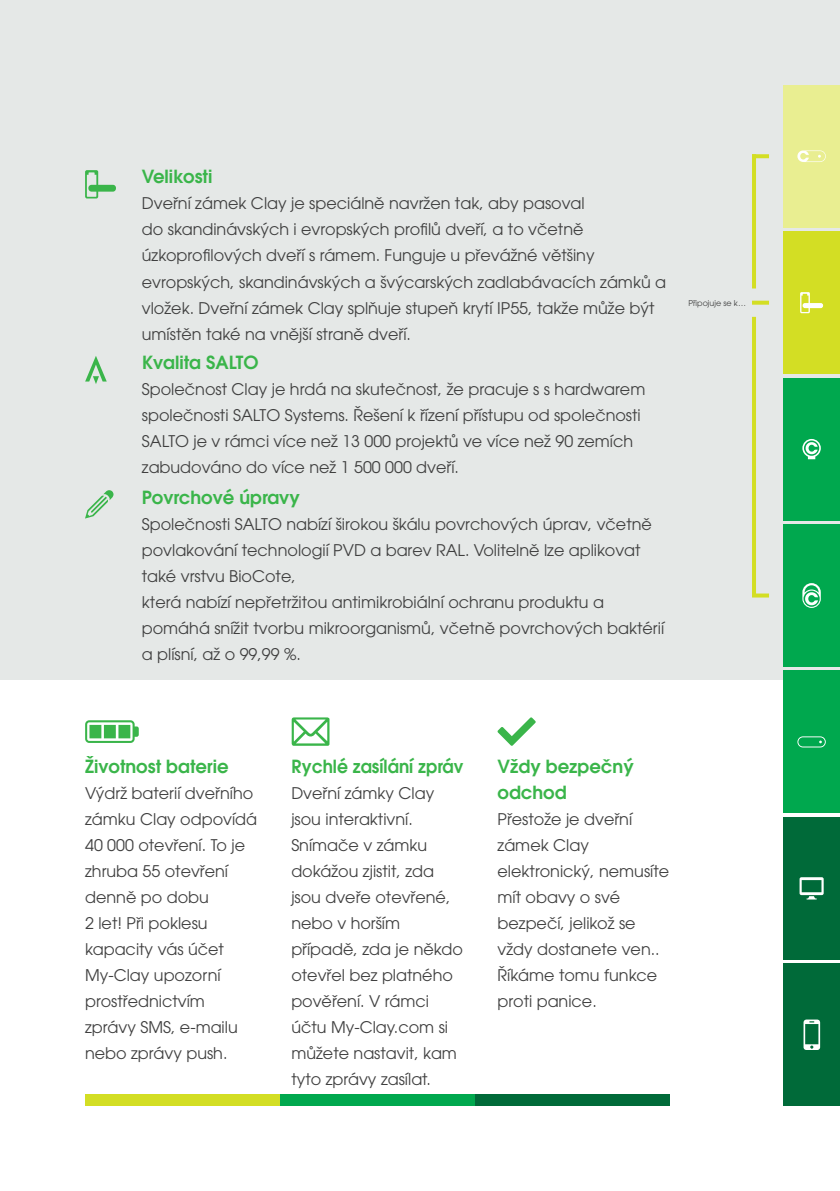
<style>
.page{position:relative;width:840px;height:1191px;background:#fff}
.page>*{position:absolute;margin:0;border:0;box-sizing:border-box;transform-origin:0 0}
.t1{font:600 18px/26px "ITC Avant Garde Pro";color:#3ab54a}
.t2{font:600 18px "ITC Avant Garde Pro";color:#3ab54a;scale:.95 1}
.t3{font:16px/26px "ITC Avant Garde Pro";color:#3f3f3f}
.t4{font:8px "ITC Avant Garde Pro";color:#3f3f3f}
</style>
<div class="page">
<div style="left:0;top:0;width:839px;height:679px;background:#e5e8e7"></div>
<svg style="left:85px;top:170px;width:31px;height:28px"></svg>
<svg style="left:85px;top:356px;width:22px;height:28px"></svg>
<svg style="left:85px;top:490px;width:28px;height:28px"></svg>
<svg style="left:497px;top:717px;width:38px;height:29px"></svg>
<svg style="left:85px;top:720px;width:54px;height:23px"></svg>
<svg style="left:291px;top:717px;width:38px;height:29px"></svg>
<svg style="left:752px;top:301px;width:16px;height:4px"></svg>
<svg style="left:752px;top:593px;width:16px;height:4px"></svg>
<svg style="left:755px;top:154px;width:13px;height:4px"></svg>
<svg style="left:752px;top:154px;width:3px;height:134px"></svg>
<svg style="left:752px;top:317px;width:3px;height:278px"></svg>
<div style="left:782px;top:671px;width:57px;height:142px;background:#00a84e"></div>
<div style="left:782px;top:817px;width:57px;height:142px;background:#006a39"></div>
<div style="left:782px;top:963px;width:57px;height:143px;background:#006a39"></div>
<div style="left:782px;top:524px;width:57px;height:142px;background:#00a84e"></div>
<div style="left:782px;top:378px;width:57px;height:142px;background:#00a84e"></div>
<div style="left:782px;top:231px;width:57px;height:143px;background:#d3de24"></div>
<div style="left:782px;top:85px;width:57px;height:142px;background:#e9ee91"></div>
<svg style="left:797px;top:736px;width:28px;height:11px"></svg>
<svg style="left:802px;top:583px;width:18px;height:25px"></svg>
<svg style="left:799px;top:877px;width:24px;height:22px"></svg>
<svg style="left:800px;top:292px;width:22px;height:21px"></svg>
<svg style="left:797px;top:150px;width:28px;height:12px"></svg>
<svg style="left:803px;top:1019px;width:16px;height:31px"></svg>
<svg style="left:802px;top:439px;width:18px;height:20px"></svg>
<div style="left:85px;top:1094px;width:195px;height:12px;background:#d3de24"></div>
<div style="left:280px;top:1094px;width:194px;height:12px;background:#00a84e"></div>
<div style="left:474px;top:1094px;width:195px;height:12px;background:#006a39"></div>
<p class="t1" style="left:142px;top:164px;width:72px">Velikosti</p>
<p class="t3" style="left:142px;top:190px;width:525px">Dveřní zámek Clay je speciálně navržen tak, aby pasoval<br>do skandinávských i evropských profilů dveří, a to včetně úzkoprofilových dveří s rámem. Funguje u převážné většiny evropských, skandinávských a švýcarských zadlabávacích zámků a vložek. Dveřní zámek Clay splňuje stupeň krytí IP55, takže může být umístěn také na vnější straně dveří.</p>
<p class="t1" style="left:142px;top:349px;width:118px">Kvalita SALTO</p>
<p class="t3" style="left:142px;top:376px;width:504px">Společnost Clay je hrdá na skutečnost, že pracuje s s hardwarem společnosti SALTO Systems. Řešení k řízení přístupu od společnosti SALTO je v rámci více než 13 000 projektů ve více než 90 zemích zabudováno do více než 1 500 000 dveří.</p>
<p class="t1" style="left:142px;top:483px;width:159px">Povrchové úpravy</p>
<p class="t3" style="left:142px;top:510px;width:523px">Společnosti SALTO nabízí širokou škálu povrchových úprav, včetně povlakování technologií PVD a barev RAL. Volitelně lze aplikovat také vrstvu BioCote,<br>která nabízí nepřetržitou antimikrobiální ochranu produktu a pomáhá snížit tvorbu mikroorganismů, včetně povrchových baktérií a plísní, až o 99,99 %.</p>
<p class="t4" style="left:688px;top:298px;width:59px">Připojuje se k…</p>
<p class="t1" style="left:85px;top:753px;width:145px">Životnost baterie</p>
<p class="t3" style="left:85px;top:780px;width:173px">Výdrž baterií dveřního zámku Clay odpovídá<br>40 000 otevření. To je zhruba 55 otevření denně po dobu<br>2 let! Při poklesu kapacity vás účet<br>My-Clay upozorní prostřednictvím zprávy SMS, e-mailu nebo zprávy push.</p>
<p class="t2" style="left:291px;top:755px;width:182px">Rychlé zasílání zpráv</p>
<p class="t3" style="left:291px;top:780px;width:173px">Dveřní zámky Clay jsou interaktivní.<br>Snímače v zámku dokážou zjistit, zda jsou dveře otevřené, nebo v horším případě, zda je někdo otevřel bez platného pověření. V rámci účtu My-Clay.com si můžete nastavit, kam tyto zprávy zasílat.</p>
<p class="t1" style="left:497px;top:753px;width:138px">Vždy bezpečný odchod</p>
<p class="t3" style="left:497px;top:806px;width:173px">Přestože je dveřní zámek Clay elektronický, nemusíte mít obavy o své bezpečí, jelikož se vždy dostanete ven..<br>Říkáme tomu funkce proti panice.</p>
</div>
